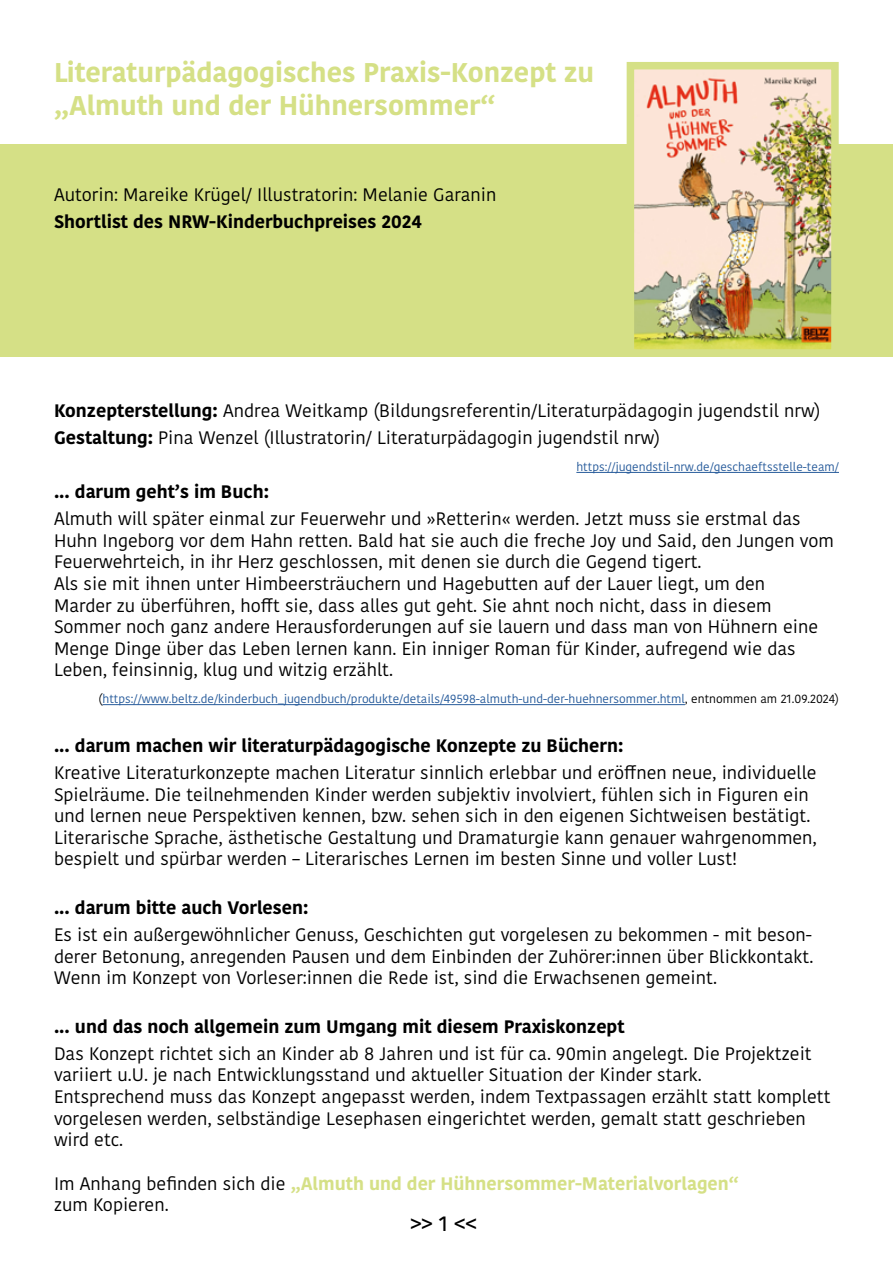
<style>
.page{position:relative;width:893px;height:1263px;background:#fff}
.page>*{position:absolute;margin:0;border:0;box-sizing:border-box;transform-origin:0 0}
.t1{font:700 27px/32.4px "Kohinoor Devanagari";color:#d5e086}
.t2{font:500 21px "Kohinoor Devanagari";color:#000}
.t3{font:18px/21.6px "Kohinoor Devanagari";color:#000}
.t4{font:700 18px "Kohinoor Devanagari";color:#000}
.t5{font:700 18px/21.6px "Kohinoor Devanagari";color:#d5e086}
.t6{font:12px "Kohinoor Devanagari";color:#275b9b}
.s1{font-weight:700}
.s2{color:#000}
.s3{font-weight:400;color:#000}
</style>
<div class="page">
<div style="left:0;top:144px;width:893px;height:213px;background:#d5e086"></div>
<hr style="left:576px;top:472px;width:263px;height:1px;background:#275b9b">
<hr style="left:102px;top:704px;width:583px;height:1px;background:#275b9b">
<img style="left:636px;top:71px;width:194px;height:277px">
<div style="left:627px;top:62px;width:212px;height:295px;border:8px solid #d5e086"></div>
<h1 class="t1" style="left:54px;top:56px;width:542px">Literaturpädagogisches Praxis-Konzept zu „Almuth und der Hühnersommer“</h1>
<p class="t3" style="left:54px;top:184px;width:444px">Autorin: Mareike Krügel/ Illustratorin: Melanie Garanin</p>
<p class="t4" style="left:54px;top:206px;width:369px">Shortlist des NRW-Kinderbuchpreises 2024</p>
<p class="t3" style="left:54px;top:397px;width:768px;line-height:27px"><span class="s1">Konzepterstellung:</span> Andrea Weitkamp (Bildungsreferentin/Literaturpädagogin jugendstil nrw)<br><span class="s1">Gestaltung:</span> Pina Wenzel (Illustratorin/ Literaturpädagogin jugendstil nrw)</p>
<p class="t6" style="left:576px;top:460px;width:264px">https://jugendstil-nrw.de/geschaeftsstelle-team/</p>
<p class="t4" style="left:54px;top:476px;width:216px">... darum geht’s im Buch:</p>
<p class="t3" style="left:54px;top:508px;width:781px">Almuth will später einmal zur Feuerwehr und »Retterin« werden. Jetzt muss sie erstmal das Huhn Ingeborg vor dem Hahn retten. Bald hat sie auch die freche Joy und Said, den Jungen vom Feuerwehrteich, in ihr Herz geschlossen, mit denen sie durch die Gegend tigert.<br>Als sie mit ihnen unter Himbeersträuchern und Hagebutten auf der Lauer liegt, um den<br>Marder zu überführen, hofft sie, dass alles gut geht. Sie ahnt noch nicht, dass in diesem Sommer noch ganz andere Herausforderungen auf sie lauern und dass man von Hühnern eine Menge Dinge über das Leben lernen kann. Ein inniger Roman für Kinder, aufregend wie das Leben, feinsinnig, klug und witzig erzählt.</p>
<p class="t6" style="left:99px;top:692px;width:742px"><span class="s2">(</span>https://www.beltz.de/kinderbuch_jugendbuch/produkte/details/49598-almuth-und-der-huehnersommer.html<span class="s2">, entnommen am 21.09.2024)</span></p>
<p class="t4" style="left:54px;top:730px;width:571px">... darum machen wir literaturpädagogische Konzepte zu Büchern:</p>
<p class="t3" style="left:54px;top:762px;width:764px">Kreative Literaturkonzepte machen Literatur sinnlich erlebbar und eröffnen neue, individuelle Spielräume. Die teilnehmenden Kinder werden subjektiv involviert, fühlen sich in Figuren ein und lernen neue Perspektiven kennen, bzw. sehen sich in den eigenen Sichtweisen bestätigt.<br>Literarische Sprache, ästhetische Gestaltung und Dramaturgie kann genauer wahrgenommen, bespielt und spürbar werden – Literarisches Lernen im besten Sinne und voller Lust!</p>
<p class="t4" style="left:54px;top:892px;width:256px">... darum bitte auch Vorlesen:</p>
<p class="t3" style="left:54px;top:924px;width:761px;text-align:justify">Es ist ein außergewöhnlicher Genuss, Geschichten gut vorgelesen zu bekommen - mit beson&shy;derer Betonung, anregenden Pausen und dem Einbinden der Zuhörer:innen über Blickkontakt.<br>Wenn im Konzept von Vorleser:innen die Rede ist, sind die Erwachsenen gemeint.</p>
<p class="t4" style="left:54px;top:1010px;width:572px">... und das noch allgemein zum Umgang mit diesem Praxiskonzept</p>
<p class="t3" style="left:54px;top:1043px;width:778px">Das Konzept richtet sich an Kinder ab 8 Jahren und ist für ca. 90min angelegt. Die Projektzeit variiert u.U. je nach Entwicklungsstand und aktueller Situation der Kinder stark.<br>Entsprechend muss das Konzept angepasst werden, indem Textpassagen erzählt statt komplett vorgelesen werden, selbständige Lesephasen eingerichtet werden, gemalt statt geschrieben wird etc.</p>
<p class="t5" style="left:54px;top:1172px;width:686px"><span class="s3">Im Anhang befinden sich die</span> „Almuth und der Hühnersommer-Materialvorlagen“ <span class="s3">zum Kopieren.</span></p>
<p class="t2" style="left:410px;top:1211px;width:68px">&gt;&gt; 1 &lt;&lt;</p>
</div>
